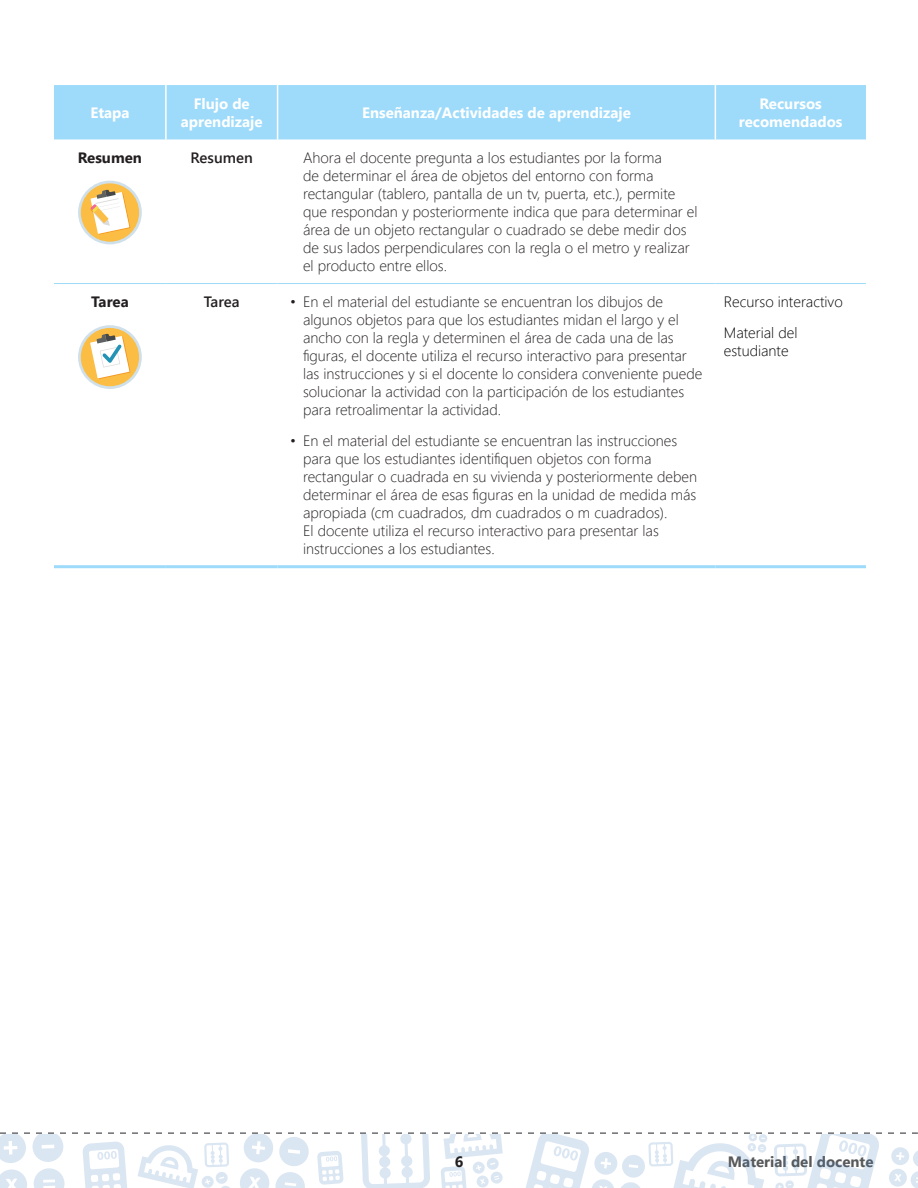
<style>
.page{position:relative;width:918px;height:1188px;background:#fff}
.page>*{position:absolute;margin:0;border:0;box-sizing:border-box;transform-origin:0 0}
.t1{font:300 15px/18px "Segoe UI";color:#231f20}
.t2{font:700 15px/18px "Segoe UI";color:#fff;text-align:center}
.t3{font:300 15px/30.8px "Segoe UI";color:#000}
.t4{font:700 15px "Segoe UI";color:#57585a}
.t5{font:700 15px "Segoe UI";color:#231f20}
.t6{font:600 15px "Segoe UI";color:#231f20}
</style>
<div class="page">
<svg style="left:0;top:1132px;width:918px;height:56px"></svg>
<div style="left:54px;top:85px;width:812px;height:54px;background:#9edbfa"></div>
<hr style="left:54px;top:565px;width:112px;height:3px;background:#9edbfa">
<hr style="left:166px;top:565px;width:112px;height:3px;background:#9edbfa">
<hr style="left:278px;top:565px;width:437px;height:3px;background:#9edbfa">
<hr style="left:715px;top:565px;width:151px;height:3px;background:#9edbfa">
<hr style="left:165px;top:85px;width:2px;height:54px;background:#fff">
<hr style="left:277px;top:85px;width:1px;height:54px;background:#fff">
<hr style="left:715px;top:85px;width:1px;height:54px;background:#fff">
<hr style="left:54px;top:283px;width:112px;height:1px;background:#9edbfa">
<hr style="left:166px;top:283px;width:112px;height:1px;background:#9edbfa">
<hr style="left:278px;top:283px;width:437px;height:1px;background:#9edbfa">
<hr style="left:715px;top:283px;width:151px;height:1px;background:#9edbfa">
<svg style="left:78px;top:181px;width:64px;height:63px"></svg>
<div style="left:81px;top:183px;width:58px;height:59px;background:#fbbd43;border-radius:50%"></div>
<svg style="left:90px;top:190px;width:40px;height:44px"></svg>
<svg style="left:78px;top:325px;width:64px;height:64px"></svg>
<div style="left:81px;top:328px;width:58px;height:58px;background:#fbbd43;border-radius:50%"></div>
<svg style="left:90px;top:334px;width:41px;height:45px"></svg>
<p class="t2" style="left:90px;top:103px;width:41px">Etapa</p>
<p class="t2" style="left:181px;top:94px;width:83px">Flujo de aprendizaje</p>
<p class="t2" style="left:362px;top:103px;width:270px">Enseñanza/Actividades de aprendizaje</p>
<p class="t2" style="left:739px;top:94px;width:105px">Recursos recomendados</p>
<p class="t5" style="left:78px;top:145px;width:66px">Resumen</p>
<p class="t6" style="left:191px;top:145px;width:64px">Resumen</p>
<p class="t1" style="left:303px;top:148px;width:396px">Ahora el docente pregunta a los estudiantes por la forma<br>de determinar el área de objetos del entorno con forma rectangular (tablero, pantalla de un tv, puerta, etc.), permite que respondan y posteriormente indica que para determinar el área de un objeto rectangular o cuadrado se debe medir dos de sus lados perpendiculares con la regla o el metro y realizar el producto entre ellos.</p>
<p class="t5" style="left:91px;top:290px;width:39px">Tarea</p>
<p class="t6" style="left:204px;top:290px;width:37px">Tarea</p>
<p class="t1" style="left:303px;top:292px;width:401px;text-indent:-13px">• En el material del estudiante se encuentran los dibujos de algunos objetos para que los estudiantes midan el largo y el ancho con la regla y determinen el área de cada una de las figuras, el docente utiliza el recurso interactivo para presentar las instrucciones y si el docente lo considera conveniente puede solucionar la actividad con la participación de los estudiantes para retroalimentar la actividad.</p>
<p class="t1" style="left:303px;top:431px;width:395px;text-indent:-13px">• En el material del estudiante se encuentran las instrucciones para que los estudiantes identifiquen objetos con forma rectangular o cuadrada en su vivienda y posteriormente deben determinar el área de esas figuras en la unidad de medida más apropiada (cm cuadrados, dm cuadrados o m cuadrados).<br>El docente utiliza el recurso interactivo para presentar las instrucciones a los estudiantes.</p>
<p class="t3" style="left:724px;top:286px;width:120px">Recurso interactivo<br>Material del</p>
<p class="t3" style="left:724px;top:335px;width:66px">estudiante</p>
<p class="t5" style="left:455px;top:1150px;width:10px">6</p>
<p class="t4" style="left:728px;top:1149px;width:147px">Material del docente</p>
</div>
